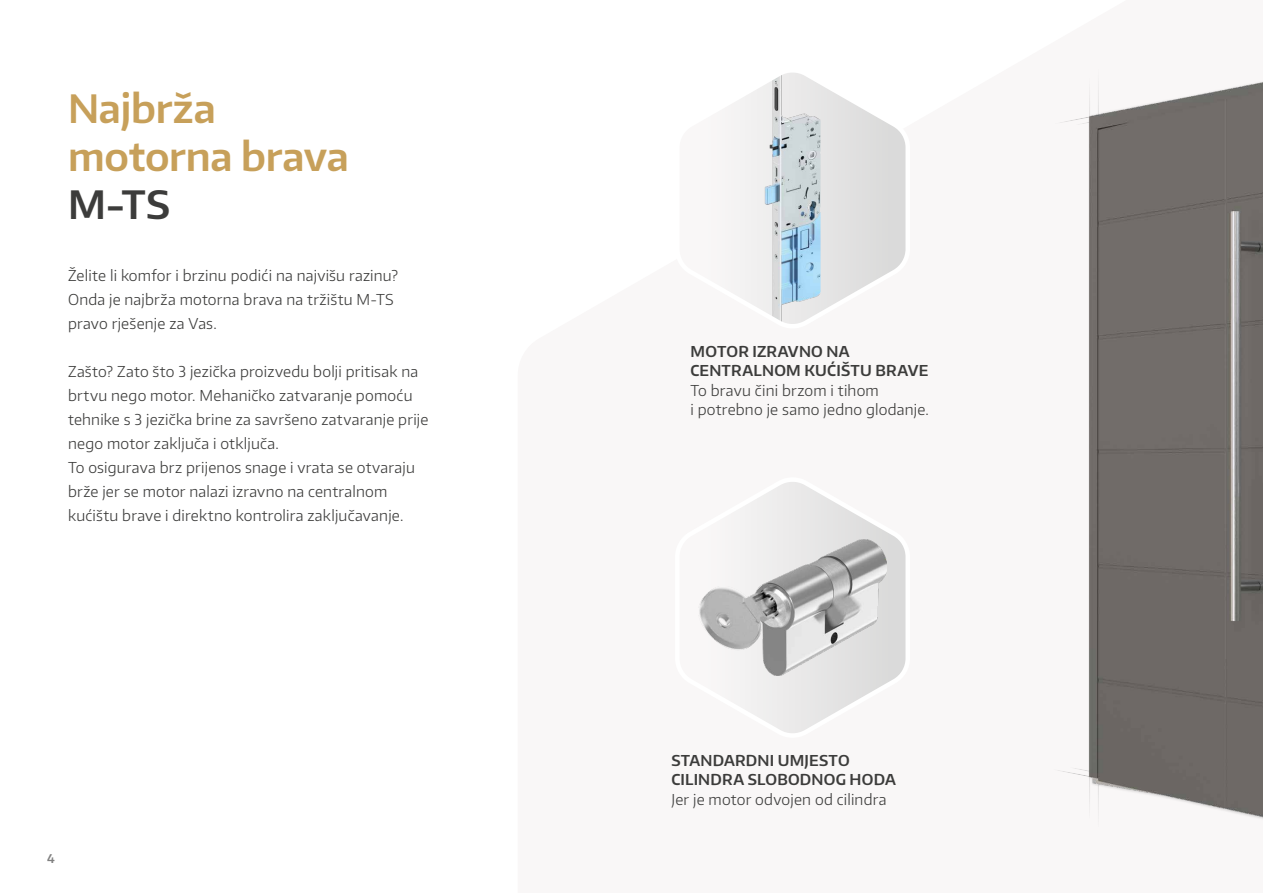
<style>
.page{position:relative;width:1263px;height:893px;background:#fff}
.page>*{position:absolute;margin:0;border:0;box-sizing:border-box;transform-origin:0 0}
.t1{font:600 39px/48px "Encode Sans Normal";letter-spacing:-.005em;color:#c7a05a}
.t2{font:600 39px "Encode Sans Normal";color:#3c3c3b}
.t3{font:300 15px/24px "Encode Sans Normal";letter-spacing:.015em;color:#3c3c3b}
.t4{font:600 15px/19.5px "Encode Sans Normal";letter-spacing:.015em;color:#3c3c3b}
.t5{font:600 12px "Encode Sans Normal";color:#000}
</style>
<div class="page">
<div style="left:1079px;top:66px;width:21px;height:761px;background:#f9f7f7"></div>
<svg style="left:698px;top:482px;width:208px;height:251px"></svg>
<svg style="left:725px;top:73px;width:181px;height:251px"></svg>
<img style="left:1089px;top:81px;width:174px;height:739px">
<h1 class="t1" style="left:68px;top:83px;width:282px">Najbrža motorna brava</h1>
<h1 class="t2" style="left:68px;top:179px;width:103px">M-TS</h1>
<p class="t3" style="left:68px;top:263px;width:332px">Želite li komfor i brzinu podići na najvišu razinu?<br>Onda je najbrža motorna brava na tržištu M-TS pravo rješenje za Vas.</p>
<p class="t3" style="left:68px;top:359px;width:362px">Zašto? Zato što 3 jezička proizvedu bolji pritisak na brtvu nego motor. Mehaničko zatvaranje pomoću tehnike s 3 jezička brine za savršeno zatvaranje prije nego motor zaključa i otključa.<br>To osigurava brz prijenos snage i vrata se otvaraju brže jer se motor nalazi izravno na centralnom kućištu brave i direktno kontrolira zaključavanje.</p>
<p class="t5" style="left:47px;top:850px;width:9px">4</p>
<p class="t4" style="left:690px;top:341px;width:239px">MOTOR IZRAVNO NA<br>CENTRALNOM KUĆIŠTU BRAVE</p>
<p class="t3" style="left:690px;top:380px;width:240px;line-height:19.5px">To bravu čini brzom i tihom<br>i potrebno je samo jedno glodanje.</p>
<p class="t4" style="left:671px;top:750px;width:226px">STANDARDNI UMJESTO<br>CILINDRA SLOBODNOG HODA</p>
<p class="t3" style="left:671px;top:787px;width:217px">Jer je motor odvojen od cilindra</p>
</div>
